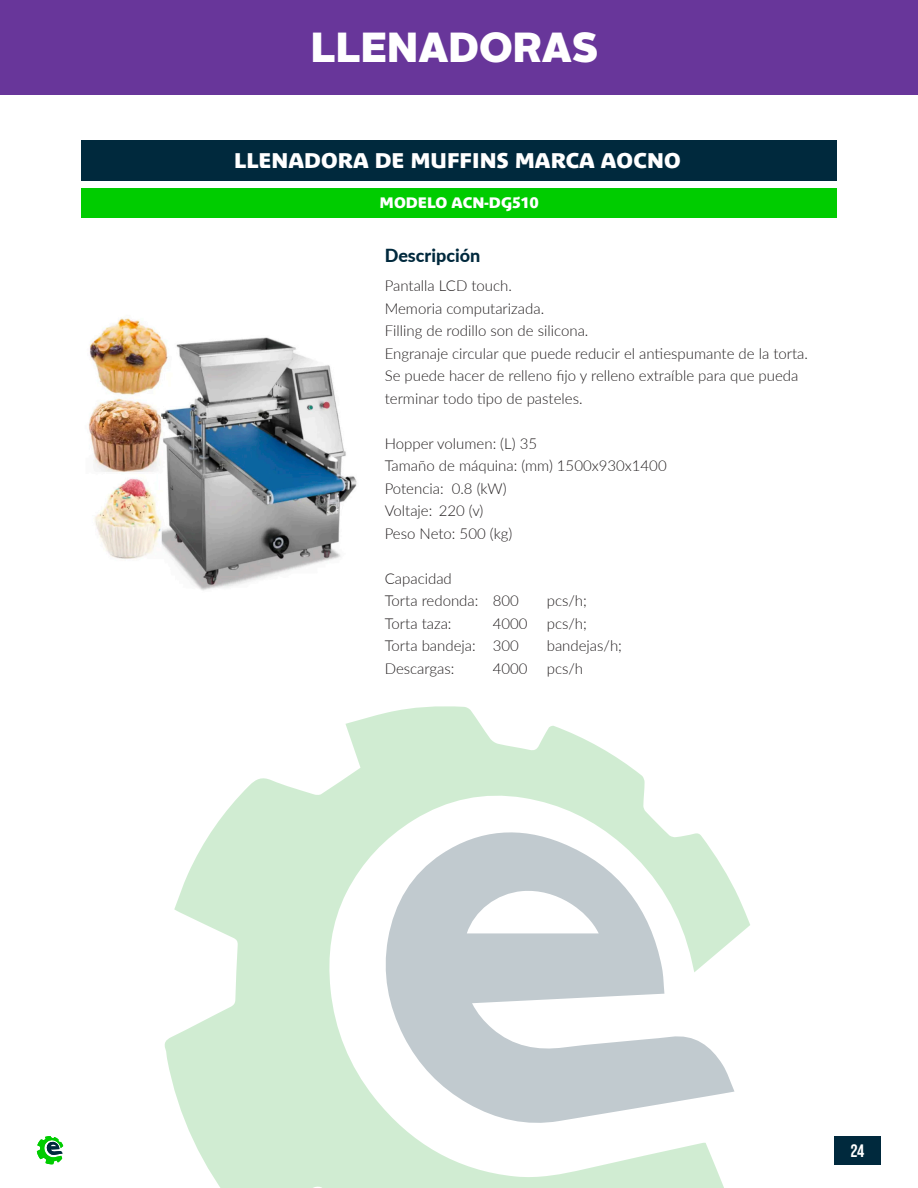
<style>
.page{position:relative;width:918px;height:1188px;background:#fff}
.page>*{position:absolute;margin:0;border:0;box-sizing:border-box;transform-origin:0 0}
.t1{font:900 42px "Alright Sans";color:#fff}
.t2{font:21px "Parisine Plus Std Sombre";color:#fff}
.t3{font:800 18px "Lato";color:#00293d}
.t4{font:700 18px "Bebas Neue Pro";color:#fff}
.t5{font:300 15px/22.5px "Lato";color:#231f20}
.t6{font:15px "Parisine Plus Std Sombre";color:#fff}
</style>
<div class="page">
<div style="left:835px;top:1136px;width:46px;height:28px;background:#00293d"></div>
<svg style="left:37px;top:1136px;width:26px;height:29px"></svg>
<div style="left:0;top:0;width:918px;height:94px;background:#68369a"></div>
<svg style="left:164px;top:706px;width:586px;height:482px;fill:#d0ecd2"></svg>
<svg style="left:382px;top:826px;width:353px;height:300px;fill:#c1cacf"></svg>
<div style="left:81px;top:140px;width:756px;height:41px;background:#00293d"></div>
<div style="left:81px;top:188px;width:756px;height:30px;background:#0c0"></div>
<img style="left:88px;top:318px;width:269px;height:273px">
<h1 class="t1" style="left:311px;top:17px;width:289px">LLENADORAS</h1>
<p class="t2" style="left:234px;top:148px;width:448px">LLENADORA DE MUFFINS MARCA AOCNO</p>
<p class="t6" style="left:380px;top:194px;width:160px">MODELO ACN-DG510</p>
<p class="t3" style="left:385px;top:242px;width:97px">Descripción</p>
<p class="t5" style="left:385px;top:274px;width:129px">Pantalla LCD touch.</p>
<p class="t5" style="left:385px;top:297px;width:161px">Memoria computarizada.</p>
<p class="t5" style="left:385px;top:319px;width:205px">Filling de rodillo son de silicona.</p>
<p class="t5" style="left:385px;top:342px;width:425px">Engranaje circular que puede reducir el antiespumante de la torta.</p>
<p class="t5" style="left:385px;top:364px;width:415px">Se puede hacer de relleno fijo y relleno extraíble para que pueda terminar todo tipo de pasteles.</p>
<p class="t5" style="left:385px;top:432px;width:154px">Hopper volumen: (L) 35</p>
<p class="t5" style="left:385px;top:454px;width:283px">Tamaño de máquina: (mm) 1500x930x1400</p>
<p class="t5" style="left:385px;top:477px;width:123px">Potencia: 0.8 (kW)</p>
<p class="t5" style="left:385px;top:499px;width:100px">Voltaje: 220 (v)</p>
<p class="t5" style="left:385px;top:522px;width:129px">Peso Neto: 500 (kg)</p>
<p class="t5" style="left:385px;top:567px;width:69px">Capacidad</p>
<p class="t5" style="left:385px;top:589px;width:136px">Torta redonda: 800</p>
<p class="t5" style="left:547px;top:589px;width:42px">pcs/h;</p>
<p class="t5" style="left:385px;top:612px;width:68px">Torta taza:</p>
<p class="t5" style="left:493px;top:612px;width:36px">4000</p>
<p class="t5" style="left:547px;top:612px;width:42px">pcs/h;</p>
<p class="t5" style="left:385px;top:634px;width:136px">Torta bandeja: 300</p>
<p class="t5" style="left:547px;top:634px;width:77px">bandejas/h;</p>
<p class="t5" style="left:385px;top:657px;width:71px">Descargas:</p>
<p class="t5" style="left:493px;top:657px;width:36px">4000</p>
<p class="t5" style="left:547px;top:657px;width:38px">pcs/h</p>
<p class="t4" style="left:851px;top:1140px;width:15px">24</p>
</div>
